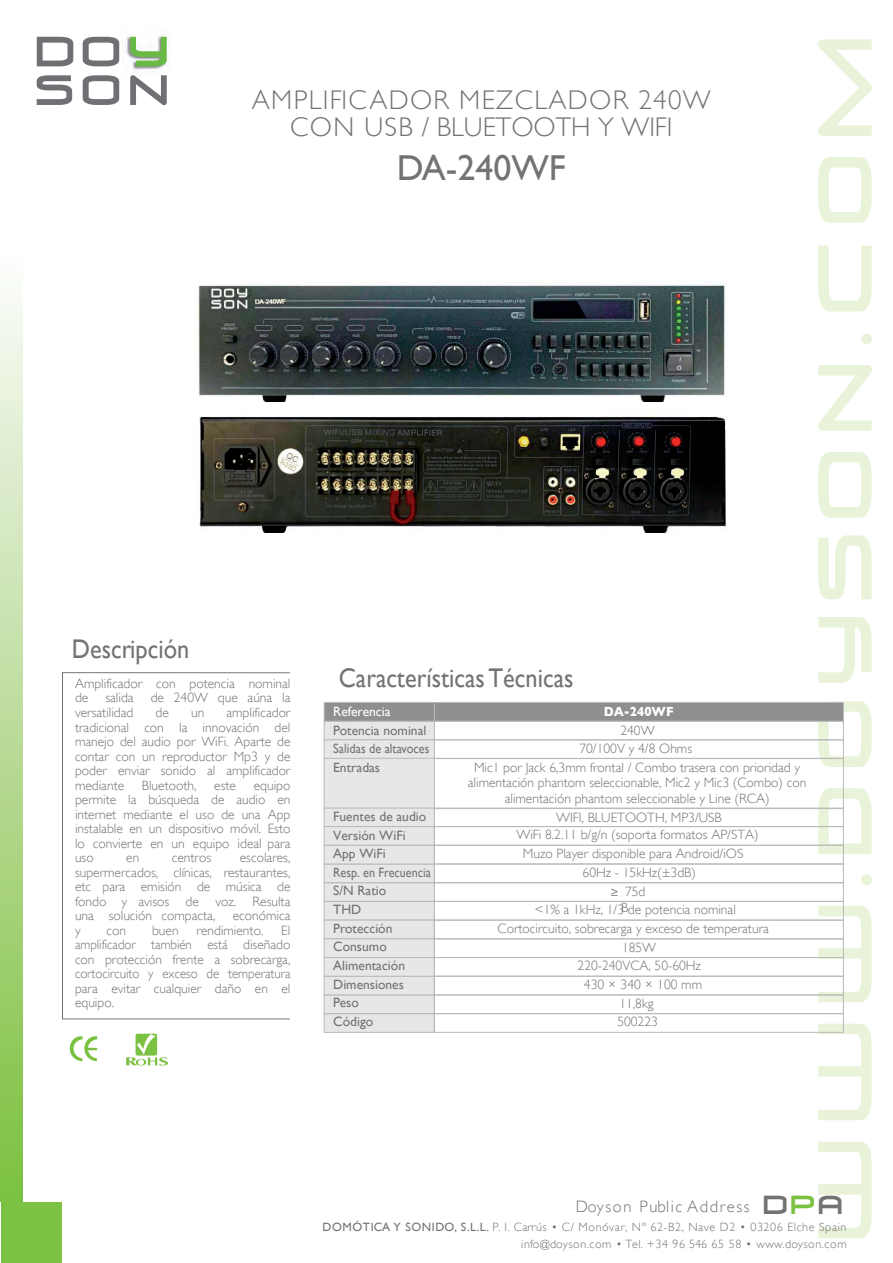
<style>
.page{position:relative;width:893px;height:1263px;background:#fff}
.page>*{position:absolute;margin:0;border:0;box-sizing:border-box;transform-origin:0 0}
.t1{font:36px "Gill Sans";color:#737373}
.t2{font:300 27px/27px "Gill Sans";letter-spacing:.05em;color:#737373;text-align:center}
.t3{font:27px "Gill Sans";color:#737373;scale:.9 1}
.t4{font:300 16.5px "Gill Sans";letter-spacing:.1em;color:#737373}
.t5{font:300 13.5px/14.5px "Gill Sans";color:#737373;text-align:center}
.t6{font:13.5px/18.6px "Gill Sans";color:#737373}
.t7{font:13.5px "Gill Sans";color:#fff}
.t8{font:700 13.5px "Gill Sans";color:#fff;scale:.9 1}
.t9{font:300 12px/16.8px "Gill Sans";letter-spacing:.05em;color:#737373;text-align:right}
.s1{font-family:"Myriad Pro";font-weight:400}
.s2{font-family:"Venus Rising";font-weight:400;font-size:24.75px}
.s3{font-family:"Venus Rising";font-weight:400;font-size:24.75px;color:#7bc142}
.s4{font-weight:400}
</style>
<div class="page">
<svg style="left:818px;top:39px;width:54px;height:1199px"></svg>
<img style="left:123px;top:35px;width:48px;height:35px">
<svg style="left:130px;top:37px;width:37px;height:29px"></svg>
<svg style="left:37px;top:37px;width:36px;height:29px"></svg>
<svg style="left:83px;top:37px;width:36px;height:29px"></svg>
<svg style="left:37px;top:75px;width:35px;height:30px"></svg>
<svg style="left:130px;top:75px;width:37px;height:30px"></svg>
<svg style="left:83px;top:75px;width:36px;height:30px"></svg>
<div style="left:62px;top:672px;width:228px;height:347px;border:1px solid #737373"></div>
<svg style="left:126px;top:1034px;width:42px;height:31px"></svg>
<svg style="left:69px;top:1036px;width:28px;height:25px"></svg>
<div style="left:324px;top:1013px;width:111px;height:20px;background:#e6e7e9;border:1px solid #b9b9b9"></div>
<div style="left:434px;top:1013px;width:410px;height:20px;border:1px solid #b9b9b9"></div>
<div style="left:324px;top:721px;width:111px;height:19px;background:#e6e7e9;border:1px solid #b9b9b9"></div>
<div style="left:324px;top:994px;width:111px;height:20px;background:#e6e7e9;border:1px solid #b9b9b9"></div>
<div style="left:434px;top:994px;width:410px;height:20px;border:1px solid #b9b9b9"></div>
<div style="left:324px;top:976px;width:111px;height:19px;background:#e6e7e9;border:1px solid #b9b9b9"></div>
<div style="left:434px;top:976px;width:410px;height:19px;border:1px solid #b9b9b9"></div>
<div style="left:324px;top:957px;width:111px;height:20px;background:#e6e7e9;border:1px solid #b9b9b9"></div>
<div style="left:434px;top:957px;width:410px;height:20px;border:1px solid #b9b9b9"></div>
<div style="left:434px;top:882px;width:410px;height:20px;border:1px solid #b9b9b9"></div>
<div style="left:434px;top:901px;width:410px;height:19px;border:1px solid #b9b9b9"></div>
<div style="left:324px;top:882px;width:111px;height:20px;background:#e6e7e9;border:1px solid #b9b9b9"></div>
<div style="left:324px;top:901px;width:111px;height:19px;background:#e6e7e9;border:1px solid #b9b9b9"></div>
<div style="left:324px;top:920px;width:111px;height:19px;background:#e6e7e9;border:1px solid #b9b9b9"></div>
<div style="left:324px;top:938px;width:111px;height:20px;background:#e6e7e9;border:1px solid #b9b9b9"></div>
<div style="left:434px;top:920px;width:410px;height:19px;border:1px solid #b9b9b9"></div>
<div style="left:434px;top:938px;width:410px;height:20px;border:1px solid #b9b9b9"></div>
<div style="left:324px;top:863px;width:111px;height:20px;background:#e6e7e9;border:1px solid #b9b9b9"></div>
<div style="left:434px;top:863px;width:410px;height:20px;border:1px solid #b9b9b9"></div>
<div style="left:434px;top:739px;width:410px;height:20px;border:1px solid #b9b9b9"></div>
<div style="left:434px;top:702px;width:410px;height:20px;background:#8f8f8f;border:1px solid #b9b9b9"></div>
<div style="left:434px;top:758px;width:410px;height:51px;border:1px solid #b9b9b9"></div>
<div style="left:434px;top:808px;width:410px;height:19px;border:1px solid #b9b9b9"></div>
<div style="left:324px;top:702px;width:111px;height:20px;background:#8f8f8f;border:1px solid #b9b9b9"></div>
<div style="left:324px;top:739px;width:111px;height:20px;background:#e6e7e9;border:1px solid #b9b9b9"></div>
<div style="left:324px;top:758px;width:110px;height:50px;background:#e6e7e9"></div>
<div style="left:324px;top:758px;width:111px;height:51px;border:1px solid #b9b9b9"></div>
<div style="left:324px;top:808px;width:111px;height:19px;background:#e6e7e9;border:1px solid #b9b9b9"></div>
<div style="left:324px;top:826px;width:111px;height:20px;background:#e6e7e9;border:1px solid #b9b9b9"></div>
<div style="left:324px;top:845px;width:111px;height:19px;background:#e6e7e9;border:1px solid #b9b9b9"></div>
<div style="left:434px;top:826px;width:410px;height:20px;border:1px solid #b9b9b9"></div>
<div style="left:434px;top:845px;width:410px;height:19px;border:1px solid #b9b9b9"></div>
<img style="left:199px;top:415px;width:527px;height:118px">
<img style="left:198px;top:284px;width:527px;height:117px">
<div style="left:1px;top:1px;width:21px;height:1201px;background:linear-gradient(to bottom,#fff,#80c144)"></div>
<div style="left:1px;top:1201px;width:61px;height:61px;background:#7bc142"></div>
<h2 class="t2" style="left:252px;top:86px;width:460px">AMPLIFICADOR MEZCLADOR 240W<br>CON USB / BLUETOOTH Y WIFI</h2>
<h1 class="t1" style="left:397px;top:147px;width:171px">DA-240WF</h1>
<h2 class="t3" style="left:72px;top:633px;width:132px">Descripción</h2>
<p class="t5" style="left:75px;top:676px;width:217px;text-align:left">Amplificador con potencia nominal de</p>
<p class="t5" style="left:105px;top:691px;width:30px">salida</p>
<p class="t5" style="left:151px;top:691px;width:141px">de 240W que aúna la</p>
<p class="t5" style="left:75px;top:705px;width:60px">versatilidad</p>
<p class="t5" style="left:156px;top:705px;width:15px">de</p>
<p class="t5" style="left:191px;top:705px;width:15px">un</p>
<p class="t5" style="left:75px;top:705px;width:217px;text-align:justify;text-indent:151px">amplificador tradicional con la innovación del manejo del audio por WiFi. Aparte de contar con un reproductor Mp3 y de poder enviar sonido al amplificador mediante</p>
<p class="t5" style="left:75px;top:778px;width:217px;text-align:justify;text-indent:179px">equipo permite la búsqueda de audio en internet mediante el uso de una App instalable en un dispositivo móvil. Esto lo convierte en un equipo ideal para uso</p>
<p class="t5" style="left:142px;top:778px;width:56px">Bluetooth,</p>
<p class="t5" style="left:214px;top:778px;width:23px">este</p>
<p class="t5" style="left:75px;top:850px;width:217px;text-align:justify;text-indent:165px">escolares, supermercados, clínicas, restaurantes, etc para emisión de música de fondo y avisos de voz. Resulta una solución compacta,</p>
<p class="t5" style="left:126px;top:850px;width:15px">en</p>
<p class="t5" style="left:172px;top:850px;width:41px">centros</p>
<p class="t5" style="left:233px;top:908px;width:59px">económica</p>
<p class="t5" style="left:75px;top:923px;width:7px">y</p>
<p class="t5" style="left:107px;top:923px;width:21px">con</p>
<p class="t5" style="left:152px;top:923px;width:28px">buen</p>
<p class="t5" style="left:197px;top:923px;width:68px">rendimiento.</p>
<p class="t5" style="left:75px;top:923px;width:217px;text-align:justify;text-indent:206px">El amplificador también está diseñado con protección frente a sobrecarga, cortocircuito y exceso de temperatura para evitar cualquier daño en el equipo.</p>
<h2 class="t3" style="left:339px;top:663px;width:262px">Características Técnicas</h2>
<p class="t7" style="left:333px;top:703px;width:59px">Referencia</p>
<p class="t6" style="left:333px;top:720px;width:98px">Potencia nominal<br>Salidas de altavoces<br>Entradas</p>
<p class="t6" style="left:333px;top:807px;width:99px">Fuentes de audio<br>Versión WiFi<br>App WiFi<br>Resp. en Frecuencia<br>S/N Ratio<br>THD<br>Protección<br>Consumo<br>Alimentación<br>Dimensiones<br>Peso<br>Código</p>
<p class="t8" style="left:604px;top:704px;width:79px">DA-240WF</p>
<p class="t5" style="left:474px;top:721px;width:328px;line-height:18.6px">240W<br>70/100V y 4/8 Ohms<br>Mic1 por Jack 6,3mm frontal / Combo trasera con prioridad y</p>
<p class="t5" style="left:468px;top:775px;width:340px;line-height:15.5px">alimentación phantom seleccionable, Mic2 y Mic3 (Combo) con alimentación phantom seleccionable y Line (RCA)</p>
<p class="t5" style="left:516px;top:809px;width:244px;line-height:16.6px">WIFI, BLUETOOTH, MP3/USB<br>WiFi 8.2.11 b/g/n (soporta formatos AP/STA)</p>
<p class="t5" style="left:523px;top:846px;width:222px">Muzo Player disponible para Android/iOS</p>
<p class="t5" style="left:583px;top:865px;width:115px">60Hz - 15kHz(±3dB)</p>
<p class="t5" style="left:610px;top:884px;width:37px"><span class="s1">≥</span> 75d</p>
<p class="t5" style="left:535px;top:902px;width:203px">&lt;1% a 1kHz, 1/3 de potencia nominal</p>
<p class="t5" style="left:498px;top:897px;width:273px;line-height:21.3px;text-align:left;text-indent:124px">B<br>Cortocircuito, sobrecarga y exceso de temperatura</p>
<p class="t5" style="left:578px;top:938px;width:126px;line-height:18.6px">185W<br>220-240VCA, 50-60Hz<br>430 × 340 × 100 mm<br>11,8kg<br>500223</p>
<p class="t4" style="left:576px;top:1197px;width:269px">Doyson Public Address <span class="s2">D</span><span class="s3">P</span><span class="s2">A</span></p>
<p class="t9" style="left:322px;top:1219px;width:526px"><span class="s4">DOMÓTICA Y SONIDO, S.L.L.</span> P. I. Carrús • C/ Monóvar, Nº 62-B2, Nave D2 • 03206 Elche Spain info@doyson.com • Tel. +34 96 546 65 58 • www.doyson.com</p>
</div>
